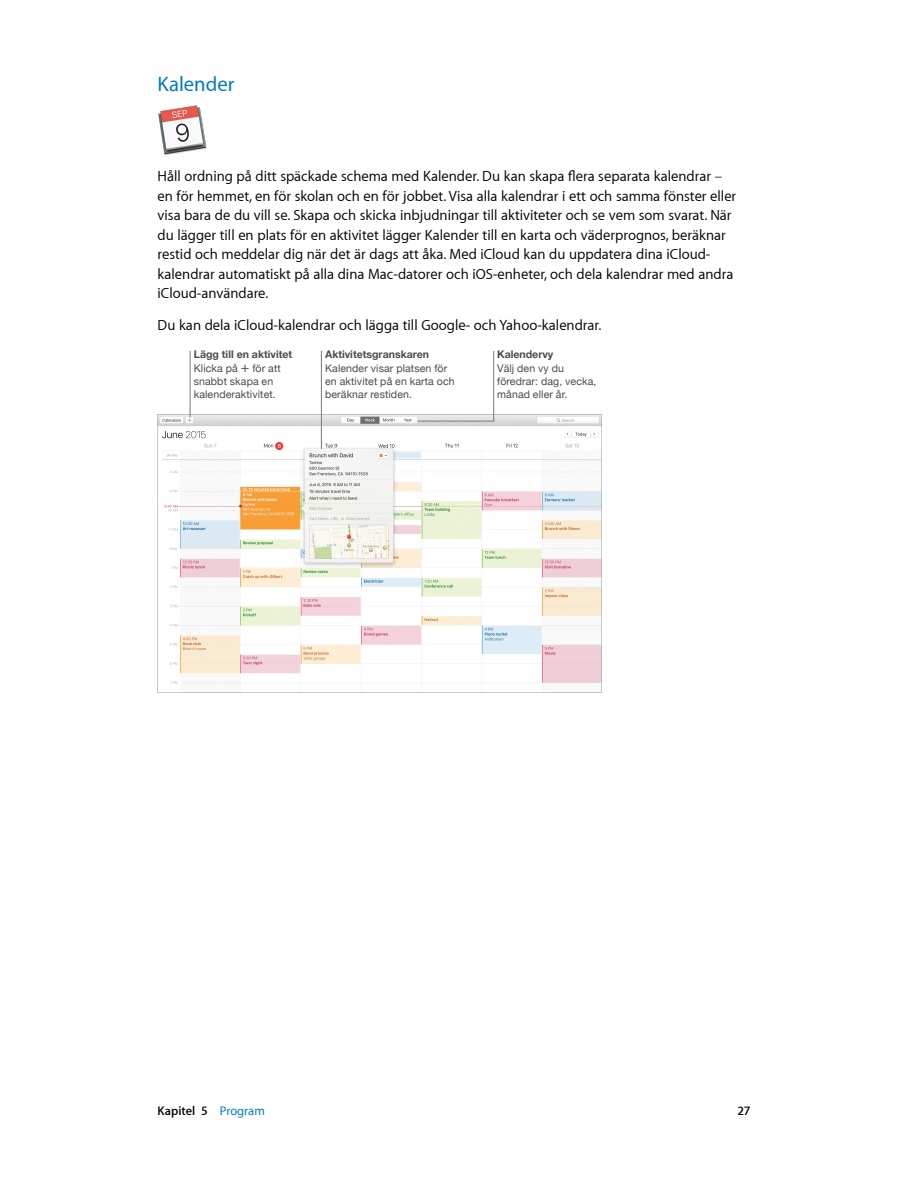
<style>
.page{position:relative;width:897px;height:1188px;background:#fff}
.page>*{position:absolute;margin:0;border:0;box-sizing:border-box;transform-origin:0 0}
.t1{font:500 21px "Myriad Set";color:#007ac2}
.BodyFirst{font:15px/19.5px "Myriad Set Text";color:#000}
.BodyRegular{font:15px "Myriad Set Text";color:#000}
.t2{font:600 12.75px "Myriad Set";color:#000}
.t3{font:10.5px/13.4px "Helvetica Neue";letter-spacing:.01em;color:#4b4b4b}
.s1{font-weight:700}
.s2{font-size:14.4px}
.s3{font-weight:500;color:#007ac2}
</style>
<div class="page">
<img style="left:158px;top:106px;width:49px;height:49px">
<img style="left:158px;top:415px;width:443px;height:278px">
<hr style="left:189px;top:351px;width:2px;height:67px;background:#808284">
<hr style="left:321px;top:351px;width:1px;height:98px;background:#808284">
<svg style="left:416px;top:351px;width:78px;height:71px"></svg>
<h1 class="t1" style="left:158px;top:71px;width:78px">Kalender</h1>
<p class="BodyFirst" style="left:158px;top:166px;width:580px">Håll ordning på ditt späckade schema med Kalender. Du kan skapa flera separata kalendrar – en för hemmet, en för skolan och en för jobbet. Visa alla kalendrar i ett och samma fönster eller visa bara de du vill se. Skapa och skicka inbjudningar till aktiviteter och se vem som svarat. När du lägger till en plats för en aktivitet lägger Kalender till en karta och väderprognos, beräknar restid och meddelar dig när det är dags att åka. Med iCloud kan du uppdatera dina iCloud&shy;kalendrar automatiskt på alla dina Mac-datorer och iOS-enheter, och dela kalendrar med andra iCloud-användare.</p>
<p class="BodyRegular" style="left:158px;top:315px;width:445px">Du kan dela iCloud-kalendrar och lägga till Google- och Yahoo-kalendrar.</p>
<p class="t3" style="left:194px;top:349px;width:100px"><span class="s1">Lägg till en aktivitet<br></span>Klicka på <span class="s2">+</span> för att snabbt skapa en kalenderaktivitet.</p>
<p class="t3" style="left:325px;top:349px;width:131px"><span class="s1">Aktivitetsgranskaren<br></span>Kalender visar platsen för en aktivitet på en karta och beräknar restiden.</p>
<p class="t3" style="left:497px;top:349px;width:101px"><span class="s1">Kalendervy<br></span>Välj den vy du föredrar: dag, vecka, månad eller år.</p>
<p class="t2" style="left:157px;top:1102px;width:109px">Kapitel 5 <span class="s3">Program</span></p>
<p class="t2" style="left:737px;top:1102px;width:15px">27</p>
</div>
